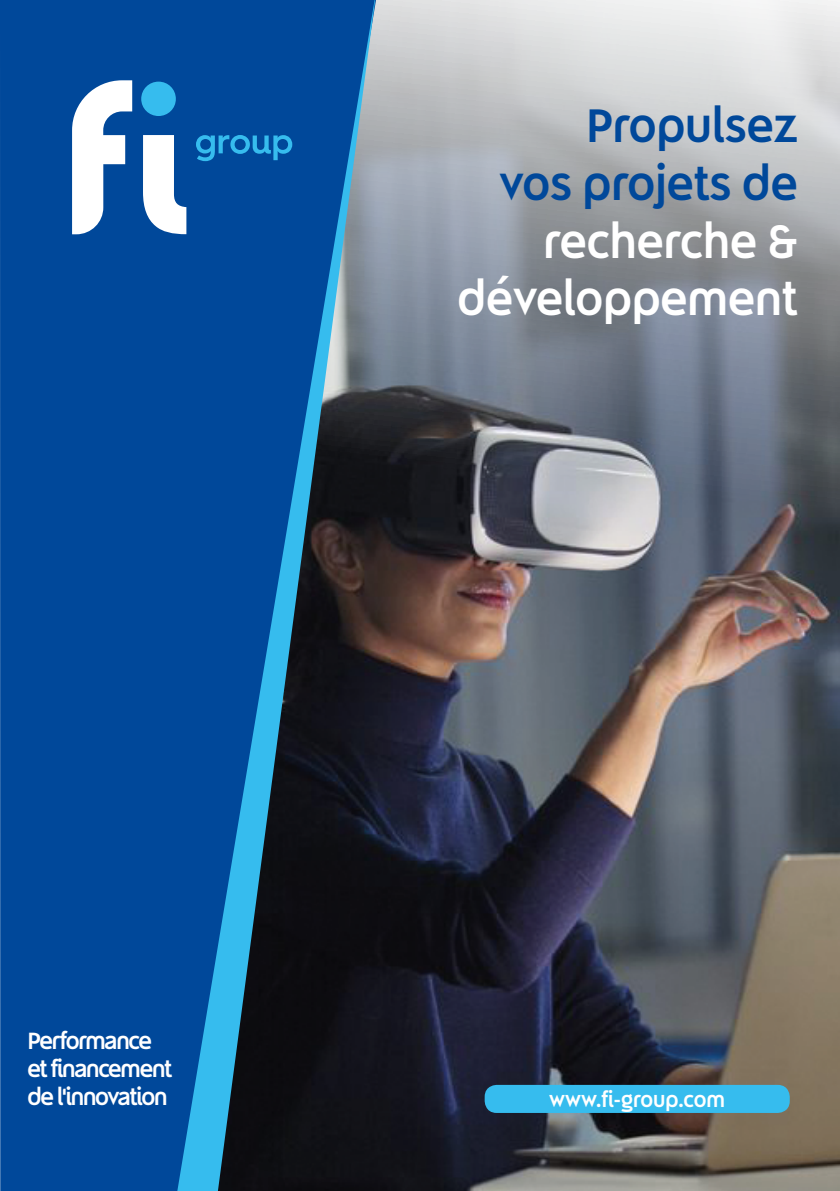
<style>
.page{position:relative;width:840px;height:1191px;background:#fff}
.page>*{position:absolute;margin:0;border:0;box-sizing:border-box;transform-origin:0 0}
.t1{font:700 48px/57.6px "Qurillian";color:#fff;text-align:right}
.t2{font:700 48px/57.6px "Qurillian";color:#00489a;text-align:right}
.t3{font:700 24px/28px "Qurillian";letter-spacing:-.05em;color:#fff}
.t4{font:700 22px "Qurillian";color:#fff}
</style>
<div class="page">
<img style="left:376px;top:0;width:463px;height:1191px">
<div style="left:0;top:0;width:376px;height:1191px;background:#00489a"></div>
<svg style="left:177px;top:0;width:198px;height:1191px"></svg>
<div style="left:141px;top:82px;width:35px;height:34px;background:#36bcee;border-radius:50%"></div>
<svg style="left:72px;top:80px;width:60px;height:154px"></svg>
<svg style="left:196px;top:135px;width:96px;height:26px"></svg>
<svg style="left:143px;top:135px;width:43px;height:99px"></svg>
<div style="left:484px;top:1084px;width:305px;height:29px;background:#36bcee;border-radius:12px"></div>
<p class="t3" style="left:27px;top:1026px;width:146px">Performance et financement de l'innovation</p>
<h1 class="t2" style="left:499px;top:96px;width:299px">Propulsez<br>vos projets de</h1>
<h1 class="t1" style="left:457px;top:212px;width:341px">recherche &amp; développement</h1>
<p class="t4" style="left:549px;top:1085px;width:177px">www.fi-group.com</p>
</div>
